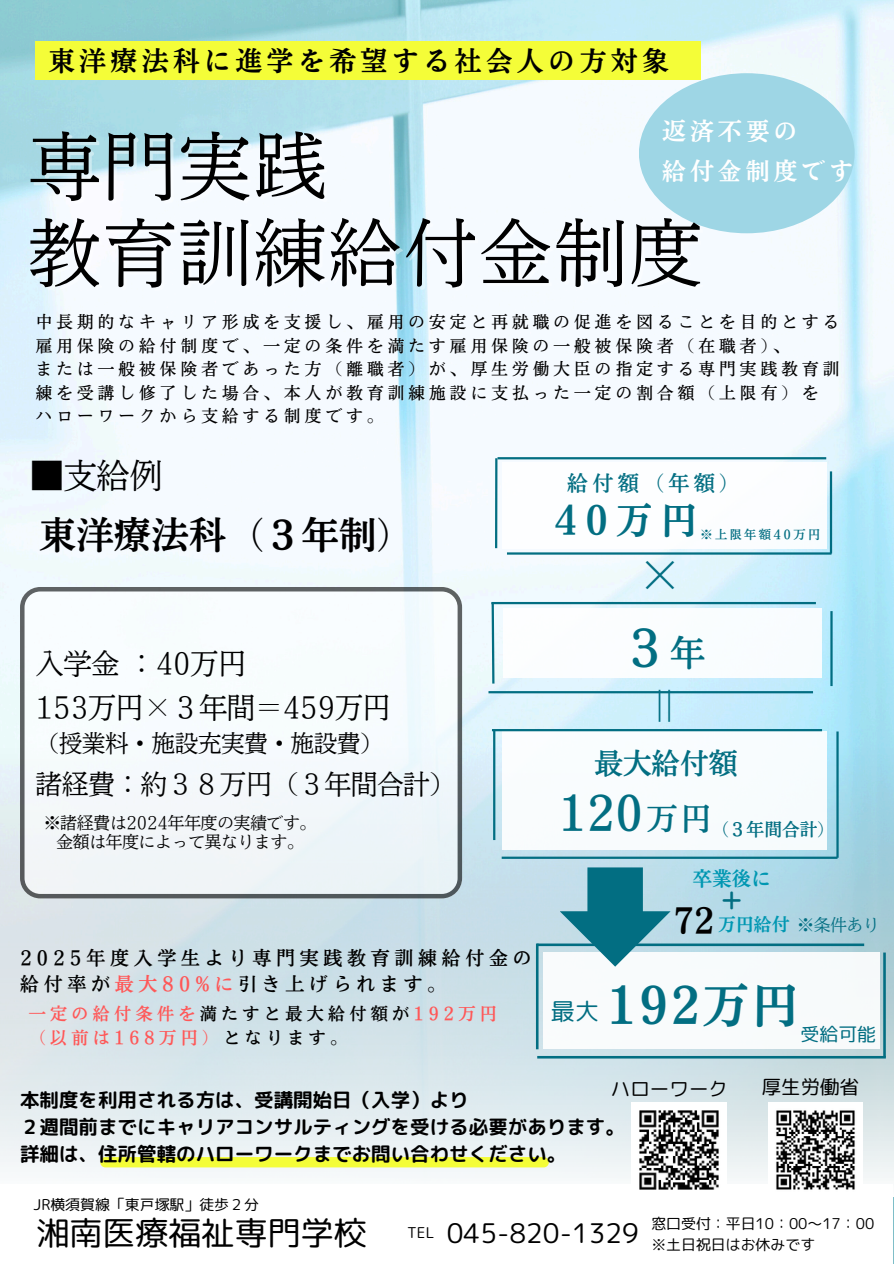
<style>
.page{position:relative;width:894px;height:1264px;background:#fff}
.page>*{position:absolute;margin:0;border:0;box-sizing:border-box;transform-origin:0 0}
.t1{font:71.7px/83.4px "Nud Motoya Mincho Std W2 b";letter-spacing:.045em;color:#000}
.t2{font:47.7px "Nud Motoya Mincho Std W5";color:#026e82}
.t3{font:47.55px "Nud Motoya Mincho Std W6";letter-spacing:.04em;color:#026e82}
.t4{font:47.25px "Nud Motoya Mincho Std W6";color:#026e82}
.t5{font:45.6px "Nud Motoya Mincho Std W2 b";color:#026e82}
.t6{font:45px "Nud Motoya Mincho Std W5";color:#026e82}
.t7{font:37.5px "Nud Motoya Mincho Std W6";color:#000}
.t8{font:37.05px "Nud Motoya Mincho Std W6";color:#026e82}
.t9{font:35.25px "Nud Motoya Mincho Std W5";color:#026e82}
.t10{font:33px "rounded mplus 1 p regular";color:#000}
.t11{font:33px "Nud Motoya Mincho Std W2 b";color:#000}
.t12{font:33px "Nud Motoya Mincho Std W6";color:#000}
.t13{font:30.45px "Nud Motoya Mincho Std W5";color:#026e82}
.t14{font:28.5px "Nud Motoya Mincho Std W5";color:#026e82}
.t15{font:27.75px "Nud Motoya Mincho Std W2 b";color:#000}
.t16{font:27px "Nud Motoya Mincho Std W6";letter-spacing:.155em;color:#000}
.t17{font:27px "rounded mplus 1 p regular";color:#000}
.t18{font:26.25px "Nud Motoya Mincho Std W2 b";color:#000}
.t19{font:700 25.2px "Gen Jyuu Gothic";color:#026e82}
.t20{font:24px "Nud Motoya Mincho Std W6";letter-spacing:.155em;color:#fff}
.t21{font:24px "rounded mplus 1 p regular";color:#026e82}
.t22{font:23.25px "Nud Motoya Mincho Std W2 b";color:#000}
.t23{font:21px "Nud Motoya Mincho Std W5";color:#026e82}
.t24{font:19.8px "Nud Motoya Mincho Std W6";color:#0097b2}
.t25{font:19.5px "rounded mplus 1 p bold";color:#000}
.t26{font:19.5px "rounded mplus 1 p regular";color:#000}
.t27{font:18.9px "Nud Motoya Mincho Std W5";letter-spacing:.255em;color:#000}
.t28{font:18.9px "rounded mplus 1 p regular";color:#026e82}
.t29{font:17.7px "Nud Motoya Mincho Std W5";color:#026e82}
.t30{font:17.1px/23.7px "Nud Motoya Mincho Std W5";letter-spacing:.255em;color:#ff5757}
.t31{font:16.5px "Nud Motoya Mincho Std W4";letter-spacing:.255em;color:#000}
.t32{font:16.5px "Nud Motoya Mincho Std W2 b";color:#000}
.t33{font:16.35px "Nud Motoya Mincho Std W2 b";color:#026e82}
.t34{font:14.85px "rounded mplus 1 p regular";color:#000}
.t35{font:12px "Nud Motoya Mincho Std W5";letter-spacing:.21em;color:#026e82}
.s1{color:rgb(255 255 255/.4)}
.s2{color:#ff5757}
.s3{color:#000}
.s4{font-family:"Nud Motoya Mincho Std W6";font-size:17.85px;color:#0097b2}
</style>
<div class="page">
<img style="left:0;top:0;width:893px;height:746px">
<svg style="left:0;top:746px;width:893px;height:432px;background:#d1e3ea"></svg>
<div style="left:502px;top:731px;width:324px;height:118px;background:#f8fcfd"></div>
<hr style="left:836px;top:731px;width:2px;height:126px;background:#026e82">
<hr style="left:492px;top:729px;width:329px;height:2px;background:#026e82">
<hr style="left:501px;top:856px;width:336px;height:2px;background:#026e82">
<div style="left:503px;top:608px;width:318px;height:70px;background:#fff"></div>
<hr style="left:491px;top:602px;width:324px;height:2px;background:#026e82">
<svg style="left:490px;top:600px;width:5px;height:86px"></svg>
<hr style="left:493px;top:730px;width:2px;height:110px;background:#026e82">
<hr style="left:488px;top:691px;width:324px;height:2px;background:#026e82">
<hr style="left:830px;top:611px;width:2px;height:75px;background:#026e82">
<hr style="left:495px;top:458px;width:2px;height:90px;background:#026e82">
<hr style="left:507px;top:552px;width:324px;height:2px;background:#026e82">
<div style="left:501px;top:462px;width:325px;height:87px;background:#fff"></div>
<hr style="left:497px;top:457px;width:329px;height:2px;background:#026e82">
<hr style="left:829px;top:471px;width:2px;height:82px;background:#026e82">
<hr style="left:536px;top:943px;width:2px;height:106px;background:#026e82">
<hr style="left:882px;top:952px;width:3px;height:105px;background:#026e82">
<hr style="left:537px;top:1055px;width:348px;height:3px;background:#026e82">
<div style="left:543px;top:952px;width:336px;height:97px;background:#f8fbfc"></div>
<hr style="left:537px;top:943px;width:326px;height:3px;background:#026e82">
<img style="left:631px;top:1102px;width:95px;height:88px">
<img style="left:768px;top:1102px;width:94px;height:88px">
<svg style="left:559px;top:867px;width:111px;height:99px;background:#64a7b6"></svg>
<div style="left:36px;top:42px;width:664px;height:38px;background:#f4fd38"></div>
<div style="left:638px;top:73px;width:216px;height:160px;background:#9ed6e5;border-radius:50%"></div>
<svg style="left:20px;top:587px;width:442px;height:311px"></svg>
<svg style="left:100px;top:1156px;width:448px;height:11px;background:#f3fc4b"></svg>
<p class="t16" style="left:48px;top:48px;width:622px">東洋療法科に進学を希望する社会人の方対象</p>
<h5 class="t20" style="left:662px;top:119px;width:137px">返済不要の</h5>
<p class="t20" style="left:662px;top:159px;width:192px">給付金制度です</p>
<h1 class="t1" style="left:29px;top:127px;width:674px"><span class="s1">専門実践<br></span>教育訓練給付<span class="s1">金</span>制度</h1>
<p class="t31" style="left:36px;top:313px;width:804px">中<span class="s1">長</span>期的なキャリア形成を<span class="s1">支</span>援し、雇<span class="s1">用</span>の安定と再就職の促進を図ることを<span class="s1">目</span>的とする</p>
<p class="t31" style="left:36px;top:337px;width:755px">雇<span class="s1">用</span>保険の給付制度で、<span class="s1">一</span>定の条件を満たす雇<span class="s1">用</span>保険の<span class="s1">一</span>般被保険者（在職者）、</p>
<p class="t31" style="left:36px;top:361px;width:804px">または<span class="s1">一</span>般被保険者であった<span class="s1">方</span>（離職者）が、厚<span class="s1">生</span>労働<span class="s1">大臣</span>の指定する専<span class="s1">門</span>実践教育訓</p>
<p class="t31" style="left:36px;top:384px;width:784px">練を受講し修了した場合、本<span class="s1">人</span>が教育訓練施設に<span class="s1">支</span>払った<span class="s1">一</span>定の割合額（上限有）を</p>
<p class="t31" style="left:36px;top:408px;width:349px">ハローワークから<span class="s1">支</span>給する制度です。</p>
<p class="t11" style="left:31px;top:459px;width:133px">■支給例</p>
<p class="t7" style="left:39px;top:516px;width:376px">東洋療法科（３年制）</p>
<p class="t15" style="left:36px;top:649px;width:212px">入学金：40万円</p>
<p class="t15" style="left:36px;top:693px;width:356px">153万円×３年間＝459万円</p>
<p class="t22" style="left:36px;top:732px;width:349px">（授業料・施設充実費・施設費）</p>
<p class="t18" style="left:36px;top:771px;width:421px">諸経費：約３８万円（３年間合計）</p>
<p class="t32" style="left:44px;top:814px;width:274px">※諸経費は2024年年度の実績です。</p>
<p class="t32" style="left:56px;top:834px;width:249px">金額は年度によって異なります。</p>
<p class="t27" style="left:20px;top:948px;width:513px">2025年度入学生より専門実践教育訓練給付金の</p>
<p class="t27" style="left:20px;top:974px;width:428px">給付率が<span class="s2">最大80%に</span>引き上げられます。</p>
<p class="t30" style="left:29px;top:1001px;width:469px">一定の給付条件を<span class="s3">満たすと最大給付額が</span>192万円（以前は168万円）<span class="s3">となります。</span></p>
<p class="t23" style="left:567px;top:472px;width:175px">給付額（年額）</p>
<p class="t8" style="left:554px;top:501px;width:145px">40万円</p>
<p class="t35" style="left:700px;top:529px;width:121px">※上限年額40万円</p>
<h6 class="t4" style="left:636px;top:551px;width:49px">×</h6>
<p class="t2" style="left:621px;top:624px;width:49px">３</p>
<p class="t9" style="left:670px;top:635px;width:37px">年</p>
<h3 class="t5" style="left:687px;top:682px;width:47px;rotate:90deg">＝</h3>
<p class="t14" style="left:594px;top:749px;width:144px">最大給付額</p>
<h3 class="t6" style="left:558px;top:790px;width:86px">120</h3>
<p class="t13" style="left:646px;top:803px;width:66px">万円</p>
<h5 class="t29" style="left:711px;top:820px;width:125px">（３年間合計）</h5>
<p class="t24" style="left:692px;top:868px;width:80px">卒業後に</p>
<p class="t12" style="left:673px;top:903px;width:43px">72</p>
<p class="t33" style="left:718px;top:916px;width:163px"><span class="s4">万円給付</span> ※条件あり</p>
<p class="t19" style="left:719px;top:883px;width:27px">＋</p>
<p class="t21" style="left:550px;top:994px;width:50px">最大</p>
<p class="t3" style="left:607px;top:981px;width:194px">192万円</p>
<h1 class="t28" style="left:800px;top:1020px;width:77px">受給可能</h1>
<p class="t26" style="left:610px;top:1074px;width:118px">ハローワーク</p>
<p class="t26" style="left:761px;top:1072px;width:99px">厚生労働省</p>
<h2 class="t25" style="left:20px;top:1085px;width:450px">本制度を利用される方は、受講開始日（入学）より</h2>
<h4 class="t25" style="left:20px;top:1112px;width:606px">２週間前までにキャリアコンサルティングを受ける必要があります。</h4>
<h6 class="t25" style="left:20px;top:1139px;width:547px">詳細は、住所管轄のハローワークまでお問い合わせください。</h6>
<p class="t34" style="left:34px;top:1193px;width:227px">JR横須賀線「東戸塚駅」徒歩２分</p>
<p class="t10" style="left:37px;top:1209px;width:331px">湘南医療福祉専門学校</p>
<p class="t17" style="left:446px;top:1214px;width:194px">045-820-1329</p>
<p class="t34" style="left:651px;top:1213px;width:224px">窓口受付：平日10：00～17：00</p>
<h2 class="t34" style="left:407px;top:1222px;width:29px">TEL</h2>
<p class="t34" style="left:651px;top:1234px;width:165px">※土日祝日はお休みです</p>
</div>
